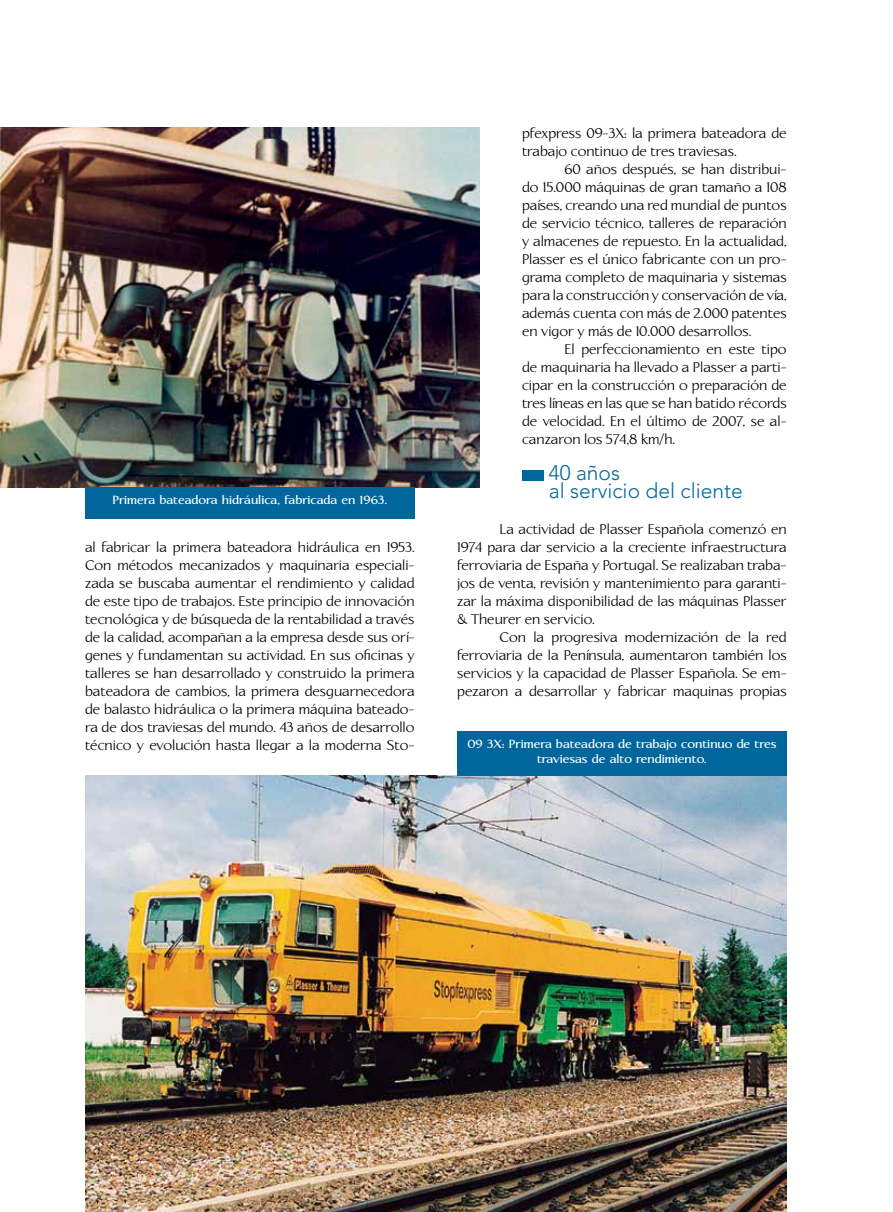
<style>
.page{position:relative;width:893px;height:1212px;background:#fff}
.page>*{position:absolute;margin:0;border:0;box-sizing:border-box;transform-origin:0 0}
.t1{font:300 21px/18px "Avenir LT";color:#00669b}
.t2{font:14.25px/18px "Linotype Aperto";color:#000;text-align:justify}
.t3{font:700 12px/15px "Linotype Aperto";color:#fff;text-align:center}
</style>
<div class="page">
<div style="left:522px;top:470px;width:21px;height:10px;background:#00669b"></div>
<img style="left:0;top:128px;width:479px;height:360px">
<img style="left:85px;top:776px;width:702px;height:436px">
<div style="left:85px;top:488px;width:330px;height:31px;background:#00669b"></div>
<div style="left:457px;top:731px;width:330px;height:45px;background:#00669b"></div>
<p class="t3" style="left:112px;top:493px;width:276px">Primera bateadora hidráulica, fabricada en 1963.</p>
<p class="t2" style="left:85px;top:539px;width:331px">al fabricar la primera bateadora hidráulica en 1953.<br>Con métodos mecanizados y maquinaria especiali&shy;zada se buscaba aumentar el rendimiento y calidad de este tipo de trabajos. Este principio de innovación tecnológica y de búsqueda de la rentabilidad a través de la calidad, acompañan a la empresa desde sus orí&shy;genes y fundamentan su actividad. En sus oficinas y talleres se han desarrollado y construido la primera bateadora de cambios, la primera desguarnecedora de balasto hidráulica o la primera máquina bateado&shy;ra de dos traviesas del mundo. 43 años de desarrollo técnico y evolución hasta llegar a la moderna Sto-</p>
<p class="t2" style="left:522px;top:125px;width:266px">pfexpress 09-3X: la primera bateadora de trabajo continuo de tres traviesas.</p>
<p class="t2" style="left:522px;top:161px;width:266px;text-indent:43px">60 años después, se han distribui&shy;do 15.000 máquinas de gran tamaño a 108 países, creando una red mundial de puntos de servicio técnico, talleres de reparación y almacenes de repuesto. En la actualidad, Plasser es el único fabricante con un pro&shy;grama completo de maquinaria y sistemas para la construcción y conservación de vía, además cuenta con más de 2.000 patentes en vigor y más de 10.000 desarrollos.</p>
<p class="t2" style="left:522px;top:341px;width:266px;text-indent:43px">El perfeccionamiento en este tipo de maquinaria ha llevado a Plasser a parti&shy;cipar en la construcción o preparación de tres líneas en las que se han batido récords de velocidad. En el último de 2007, se al&shy;canzaron los 574,8 km/h.</p>
<h1 class="t1" style="left:549px;top:464px;width:196px">40 años<br>al servicio del cliente</h1>
<p class="t2" style="left:457px;top:521px;width:331px;text-indent:43px">La actividad de Plasser Española comenzó en 1974 para dar servicio a la creciente infraestructura ferroviaria de España y Portugal. Se realizaban traba&shy;jos de venta, revisión y mantenimiento para garanti&shy;zar la máxima disponibilidad de las máquinas Plasser &amp; Theurer en servicio.</p>
<p class="t2" style="left:457px;top:629px;width:331px;text-indent:43px">Con la progresiva modernización de la red ferroviaria de la Península, aumentaron también los servicios y la capacidad de Plasser Española. Se em&shy;pezaron a desarrollar y fabricar maquinas propias</p>
<p class="t3" style="left:467px;top:736px;width:311px">09 3X: Primera bateadora de trabajo continuo de tres traviesas de alto rendimiento.</p>
</div>
